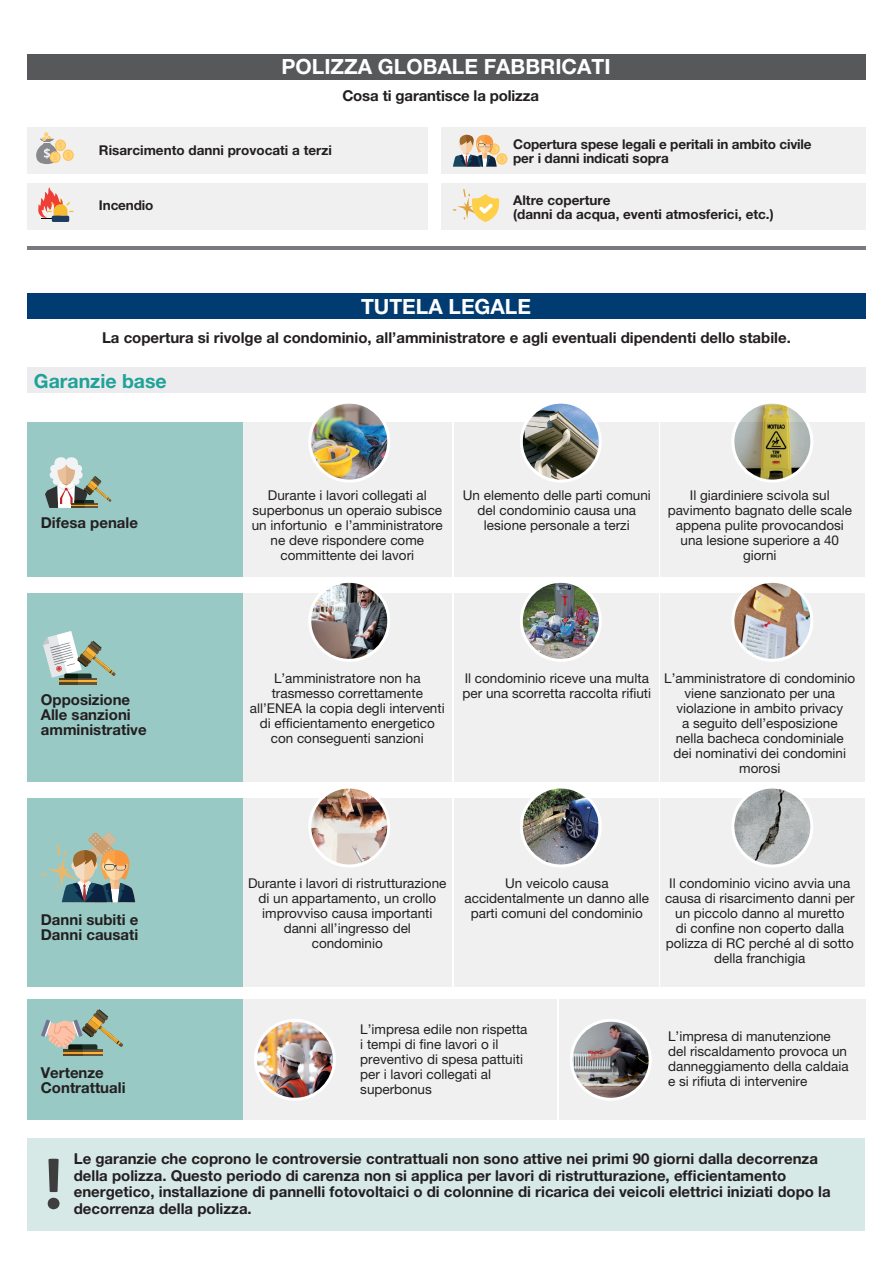
<style>
.page{position:relative;width:893px;height:1263px;background:#fff}
.page>*{position:absolute;margin:0;border:0;box-sizing:border-box;transform-origin:0 0}
.t1{font:700 21px "Helvetica Neue LT Std";color:#fff}
.t2{font:700 19.5px "Helvetica Neue LT Std";color:#20a299}
.t3{font:700 15px/16.5px "Helvetica Neue LT Std";color:#231f20}
.t4{font:13.5px/15px "Helvetica Neue LT Std";color:#231f20;text-align:center}
.t5{font:700 13.5px "Helvetica Neue LT Std";color:#231f20}
</style>
<div class="page">
<div style="left:243px;top:422px;width:209px;height:154px;background:#f0f0f1"></div>
<div style="left:27px;top:422px;width:216px;height:154px;background:#99c9c5"></div>
<div style="left:454px;top:422px;width:204px;height:154px;background:#f0f0f1"></div>
<div style="left:661px;top:422px;width:204px;height:154px;background:#f0f0f1"></div>
<div style="left:243px;top:593px;width:209px;height:189px;background:#f0f0f1"></div>
<div style="left:27px;top:593px;width:216px;height:189px;background:#99c9c5"></div>
<div style="left:454px;top:593px;width:204px;height:189px;background:#f0f0f1"></div>
<div style="left:661px;top:593px;width:204px;height:189px;background:#f0f0f1"></div>
<div style="left:243px;top:798px;width:209px;height:189px;background:#f0f0f1"></div>
<div style="left:27px;top:798px;width:216px;height:189px;background:#99c9c5"></div>
<div style="left:454px;top:798px;width:204px;height:189px;background:#f0f0f1"></div>
<div style="left:661px;top:798px;width:204px;height:189px;background:#f0f0f1"></div>
<div style="left:243px;top:1000px;width:313px;height:120px;background:#f0f0f1"></div>
<div style="left:27px;top:1000px;width:216px;height:120px;background:#99c9c5"></div>
<div style="left:560px;top:1000px;width:306px;height:120px;background:#f0f0f1"></div>
<div style="left:27px;top:128px;width:400px;height:46px;background:#f0f0f1"></div>
<div style="left:27px;top:183px;width:400px;height:47px;background:#f0f0f1"></div>
<div style="left:441px;top:128px;width:424px;height:46px;background:#f0f0f1"></div>
<div style="left:441px;top:183px;width:424px;height:47px;background:#f0f0f1"></div>
<div style="left:27px;top:368px;width:838px;height:25px;background:#ececee"></div>
<div style="left:27px;top:293px;width:838px;height:26px;background:#003c72"></div>
<hr style="left:27px;top:247px;width:838px;height:3px;background:#787a7d">
<div style="left:27px;top:54px;width:838px;height:26px;background:#57585a"></div>
<div style="left:78px;top:678px;width:18px;height:6px;background:#66543b"></div>
<div style="left:60px;top:678px;width:18px;height:6px;background:#544125"></div>
<svg style="left:43px;top:631px;width:73px;height:51px"></svg>
<svg style="left:45px;top:457px;width:66px;height:51px"></svg>
<img style="left:310px;top:402px;width:79px;height:79px;border-radius:39px">
<div style="left:308px;top:401px;width:82px;height:82px;border:3px solid #fff;border-radius:50%"></div>
<img style="left:310px;top:581px;width:79px;height:79px;border-radius:39px">
<div style="left:308px;top:580px;width:82px;height:82px;border:3px solid #fff;border-radius:50%"></div>
<img style="left:524px;top:405px;width:74px;height:74px">
<div style="left:520px;top:401px;width:82px;height:82px;border:3px solid #fff;border-radius:50%"></div>
<img style="left:521px;top:581px;width:79px;height:79px;border-radius:39px">
<div style="left:520px;top:580px;width:82px;height:82px;border:3px solid #fff;border-radius:50%"></div>
<img style="left:735px;top:405px;width:77px;height:74px">
<div style="left:731px;top:401px;width:82px;height:82px;border:3px solid #fff;border-radius:50%"></div>
<img style="left:733px;top:581px;width:79px;height:79px;border-radius:39px">
<div style="left:731px;top:580px;width:82px;height:82px;border:3px solid #fff;border-radius:50%"></div>
<div style="left:27px;top:1138px;width:837px;height:92px;background:#d7e9e7"></div>
<svg style="left:38px;top:187px;width:35px;height:32px"></svg>
<div style="left:52px;top:216px;width:17px;height:6px;background:#1e3b61"></div>
<svg style="left:48px;top:1158px;width:12px;height:51px"></svg>
<img style="left:310px;top:787px;width:79px;height:79px;border-radius:39px">
<div style="left:308px;top:785px;width:82px;height:82px;border:3px solid #fff;border-radius:50%"></div>
<img style="left:255px;top:1020px;width:79px;height:79px;border-radius:39px">
<div style="left:254px;top:1019px;width:82px;height:82px;border:3px solid #fff;border-radius:50%"></div>
<img style="left:524px;top:789px;width:74px;height:77px">
<div style="left:520px;top:785px;width:82px;height:82px;border:3px solid #fff;border-radius:50%"></div>
<img style="left:571px;top:1020px;width:79px;height:79px;border-radius:39px">
<div style="left:570px;top:1019px;width:82px;height:82px;border:3px solid #fff;border-radius:50%"></div>
<img style="left:735px;top:789px;width:77px;height:76px">
<div style="left:731px;top:785px;width:82px;height:82px;border:3px solid #fff;border-radius:50%"></div>
<svg style="left:83px;top:1053px;width:19px;height:3px"></svg>
<svg style="left:63px;top:1053px;width:20px;height:3px"></svg>
<svg style="left:41px;top:1009px;width:82px;height:44px"></svg>
<svg style="left:41px;top:832px;width:94px;height:70px"></svg>
<svg style="left:63px;top:149px;width:11px;height:12px"></svg>
<div style="left:64px;top:151px;width:8px;height:8px;background:#fed87e;border-radius:50%"></div>
<svg style="left:36px;top:132px;width:34px;height:32px"></svg>
<div style="left:496px;top:153px;width:11px;height:12px;background:#fec562;border-radius:50%"></div>
<div style="left:498px;top:155px;width:8px;height:8px;background:#fed87e;border-radius:50%"></div>
<svg style="left:453px;top:134px;width:51px;height:33px"></svg>
<svg style="left:453px;top:189px;width:46px;height:33px"></svg>
<h2 class="t1" style="left:282px;top:54px;width:330px">POLIZZA GLOBALE FABBRICATI</h2>
<h2 class="t3" style="left:342px;top:88px;width:198px">Cosa ti garantisce la polizza</h2>
<h2 class="t5" style="left:99px;top:142px;width:234px">Risarcimento danni provocati a terzi</h2>
<h2 class="t5" style="left:99px;top:197px;width:56px">Incendio</h2>
<h2 class="t5" style="left:513px;top:136px;width:300px">Copertura spese legali e peritali in ambito civile</h2>
<h2 class="t5" style="left:513px;top:150px;width:157px">per i danni indicati sopra</h2>
<h2 class="t5" style="left:513px;top:192px;width:99px">Altre coperture</h2>
<h2 class="t5" style="left:513px;top:206px;width:262px">(danni da acqua, eventi atmosferici, etc.)</h2>
<h2 class="t1" style="left:361px;top:293px;width:171px">TUTELA LEGALE</h2>
<h2 class="t3" style="left:102px;top:329px;width:690px">La copertura si rivolge al condominio, all’amministratore e agli eventuali dipendenti dello stabile.</h2>
<h2 class="t2" style="left:34px;top:369px;width:134px">Garanzie base</h2>
<h2 class="t3" style="left:41px;top:514px;width:99px">Difesa penale</h2>
<h2 class="t3" style="left:41px;top:691px;width:91px">Opposizione</h2>
<h2 class="t3" style="left:41px;top:707px;width:107px;line-height:15px">Alle sanzioni amministrative</h2>
<h2 class="t3" style="left:41px;top:911px;width:99px">Danni subiti e</h2>
<h2 class="t3" style="left:41px;top:926px;width:99px">Danni causati</h2>
<h2 class="t3" style="left:41px;top:1064px;width:65px">Vertenze</h2>
<h2 class="t3" style="left:41px;top:1079px;width:86px">Contrattuali</h2>
<h2 class="t4" style="left:681px;top:484px;width:174px;text-align:left">lavorativa investe un pedone che subisce gravi lesioni a seguito dell’impatto</h2>
<h2 class="t4" style="left:252px;top:487px;width:193px">Durante i lavori collegati al superbonus un operaio subisce un infortunio e l’amministratore ne deve rispondere come committente dei lavori</h2>
<h2 class="t4" style="left:463px;top:487px;width:190px">Un elemento delle parti comuni del condominio causa una lesione personale a terzi</h2>
<h2 class="t4" style="left:668px;top:487px;width:186px">Il giardiniere scivola sul pavimento bagnato delle scale appena pulite provocandosi una lesione superiore a 40 giorni</h2>
<h2 class="t4" style="left:250px;top:671px;width:196px">L’amministratore non ha trasmesso correttamente all’ENEA la copia degli interventi di efficientamento energetico con conseguenti sanzioni</h2>
<h2 class="t4" style="left:463px;top:671px;width:190px;text-align:left">Il condominio riceve una multa per una scorretta raccolta rifiuti</h2>
<h2 class="t4" style="left:664px;top:671px;width:193px">L’amministratore di condominio viene sanzionato per una violazione in ambito privacy<br>a seguito dell’esposizione<br>nella bacheca condominiale<br>dei nominativi dei condomini morosi</h2>
<h2 class="t4" style="left:681px;top:672px;width:174px;text-align:left">lavorativa investe un pedone che subisce gravi lesioni a seguito dell’impatto</h2>
<h2 class="t4" style="left:248px;top:875px;width:200px">Durante i lavori di ristrutturazione di un appartamento, un crollo improvviso causa importanti danni all’ingresso del condominio</h2>
<h2 class="t4" style="left:465px;top:875px;width:186px">Un veicolo causa accidentalmente un danno alle parti comuni del condominio</h2>
<h2 class="t4" style="left:665px;top:875px;width:191px">Il condominio vicino avvia una causa di risarcimento danni per un piccolo danno al muretto<br>di confine non coperto dalla polizza di RC perché al di sotto della franchigia</h2>
<h2 class="t4" style="left:681px;top:877px;width:174px;text-align:left">lavorativa investe un pedone che subisce gravi lesioni a seguito dell’impatto</h2>
<h2 class="t4" style="left:360px;top:1021px;width:169px;text-align:left">L’impresa edile non rispetta i tempi di fine lavori o il preventivo di spesa pattuiti per i lavori collegati al superbonus</h2>
<h2 class="t4" style="left:668px;top:1029px;width:182px;text-align:left">L’impresa di manutenzione del riscaldamento provoca un danneggiamento della caldaia e si rifiuta di intervenire</h2>
<h2 class="t3" style="left:74px;top:1150px;width:758px">Le garanzie che coprono le controversie contrattuali non sono attive nei primi 90 giorni dalla decorrenza della polizza. Questo periodo di carenza non si applica per lavori di ristrutturazione, efficientamento energetico, installazione di pannelli fotovoltaici o di colonnine di ricarica dei veicoli elettrici iniziati dopo la decorrenza della polizza.</h2>
</div>
